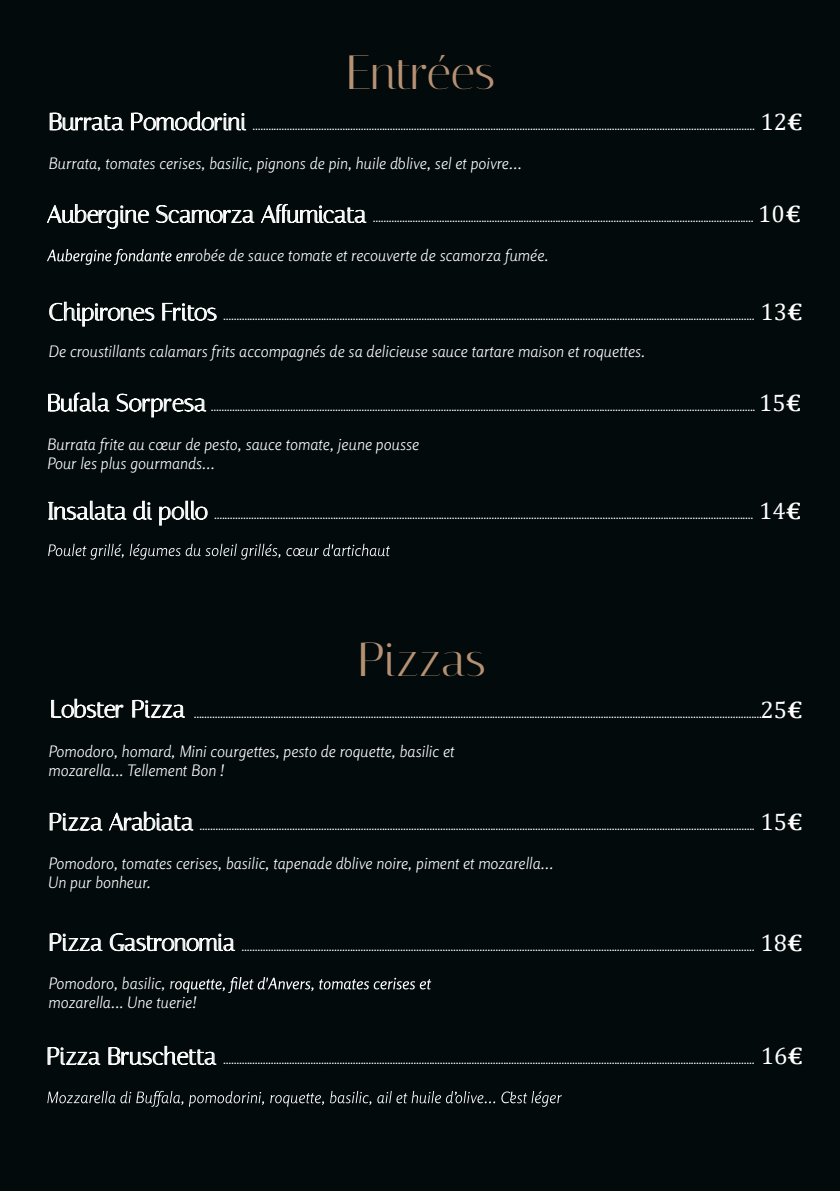
<style>
.page{position:relative;width:840px;height:1191px;background:#fff}
.page>*{position:absolute;margin:0;border:0;box-sizing:border-box;transform-origin:0 0}
.t1{font:48px "Italiana";color:#b79174}
.t2{font:24px "Italiana";color:#fff}
.t3{font:24px "Italiana";letter-spacing:-.02em;color:#fff}
.t4{font:italic 300 16px/19.2px "Rosario";color:#fff}
.s1{font-family:"Cambria"}
.s2{font-family:"Cambria";font-weight:700}
</style>
<div class="page">
<div style="left:0;top:0;width:839px;height:1191px;background:#020a0b"></div>
<svg style="left:49px;top:112px;width:75px;height:19px"></svg>
<svg style="left:131px;top:111px;width:115px;height:20px"></svg>
<svg style="left:49px;top:301px;width:106px;height:26px"></svg>
<svg style="left:162px;top:302px;width:55px;height:19px"></svg>
<svg style="left:49px;top:811px;width:145px;height:20px"></svg>
<svg style="left:49px;top:933px;width:54px;height:18px"></svg>
<svg style="left:109px;top:933px;width:126px;height:18px"></svg>
<svg style="left:175px;top:977px;width:256px;height:16px"></svg>
<svg style="left:47px;top:1047px;width:54px;height:18px"></svg>
<svg style="left:108px;top:1045px;width:109px;height:20px"></svg>
<svg style="left:47px;top:1090px;width:514px;height:17px"></svg>
<svg style="left:51px;top:698px;width:73px;height:20px"></svg>
<svg style="left:132px;top:699px;width:53px;height:19px"></svg>
<svg style="left:47px;top:204px;width:102px;height:25px"></svg>
<svg style="left:156px;top:204px;width:210px;height:20px"></svg>
<svg style="left:47px;top:249px;width:143px;height:16px"></svg>
<svg style="left:48px;top:500px;width:79px;height:20px"></svg>
<svg style="left:133px;top:500px;width:19px;height:20px"></svg>
<svg style="left:159px;top:500px;width:49px;height:26px"></svg>
<svg style="left:48px;top:544px;width:342px;height:15px"></svg>
<svg style="left:48px;top:392px;width:62px;height:20px"></svg>
<svg style="left:116px;top:393px;width:90px;height:25px"></svg>
<h1 class="t1" style="left:346px;top:45px;width:150px">Entrées</h1>
<p class="t3" style="left:48px;top:108px;width:755px">Burrata Pomodorini ............................................................................................................................................................................................. <span class="s1">12</span><span class="s2">€</span></p>
<p class="t4" style="left:48px;top:152px;width:474px">Burrata, tomates cerises, basilic, pignons de pin, huile do' live, sel et poivre...</p>
<p class="t2" style="left:47px;top:200px;width:755px">Aubergine Scamorza Affumicata ............................................................................................................................................... <span class="s1">10</span><span class="s2">€</span></p>
<p class="t4" style="left:190px;top:245px;width:360px">robée de sauce tomate et recouverte de scamorza fumée.</p>
<p class="t3" style="left:48px;top:298px;width:755px">Chipirones Fritos ......................................................................... .............................................................................................................................. <span class="s1">13</span><span class="s2">€</span></p>
<p class="t4" style="left:48px;top:340px;width:598px">De croustillants calamars frits accompagnés de sa delicieuse sauce tartare maison et roquettes.</p>
<p class="t2" style="left:47px;top:389px;width:755px">Bufala Sorpresa ............................................................................ ............................................................................................................................... <span class="s1">15</span><span class="s2">€</span></p>
<p class="t4" style="left:47px;top:433px;width:373px">Burrata frite au cœur de pesto, sauce tomate, jeune pousse<br>Pour les plus gourmands...</p>
<p class="t2" style="left:47px;top:497px;width:755px">Insalata di pollo ............................................................................ ............................................................................................................................. <span class="s1">14</span><span class="s2">€</span></p>
<h1 class="t1" style="left:358px;top:632px;width:129px">Pizzas</h1>
<p class="t2" style="left:50px;top:695px;width:753px">Lobster Pizza ..................................................................................... ............................................................................................................................... <span class="s1">25</span><span class="s2">€</span></p>
<p class="t4" style="left:48px;top:740px;width:407px">Pomodoro, homard, Mini courgettes, pesto de roquette, basilic et mozarella... Tellement Bon !</p>
<p class="t2" style="left:48px;top:807px;width:755px">Pizza Arabiata .................................................................................. .............................................................................................................................. <span class="s1">15</span><span class="s2">€</span></p>
<p class="t4" style="left:48px;top:852px;width:506px">Pomodoro, tomates cerises, basilic, tapenade do' live noire, piment et mozarella...<br>Un pur bonheur.</p>
<p class="t3" style="left:48px;top:928px;width:755px">Pizza Gastronomia ................................................................................................................................................................................................. <span class="s1">18</span><span class="s2">€</span></p>
<p class="t4" style="left:48px;top:973px;width:149px">Pomodoro, basilic, r mozarella... Une tuerie!</p>
<p class="t2" style="left:46px;top:1042px;width:757px">Pizza Bruschetta ......................................................................... .............................................................................................................................. <span class="s1">16</span><span class="s2">€</span></p>
</div>
